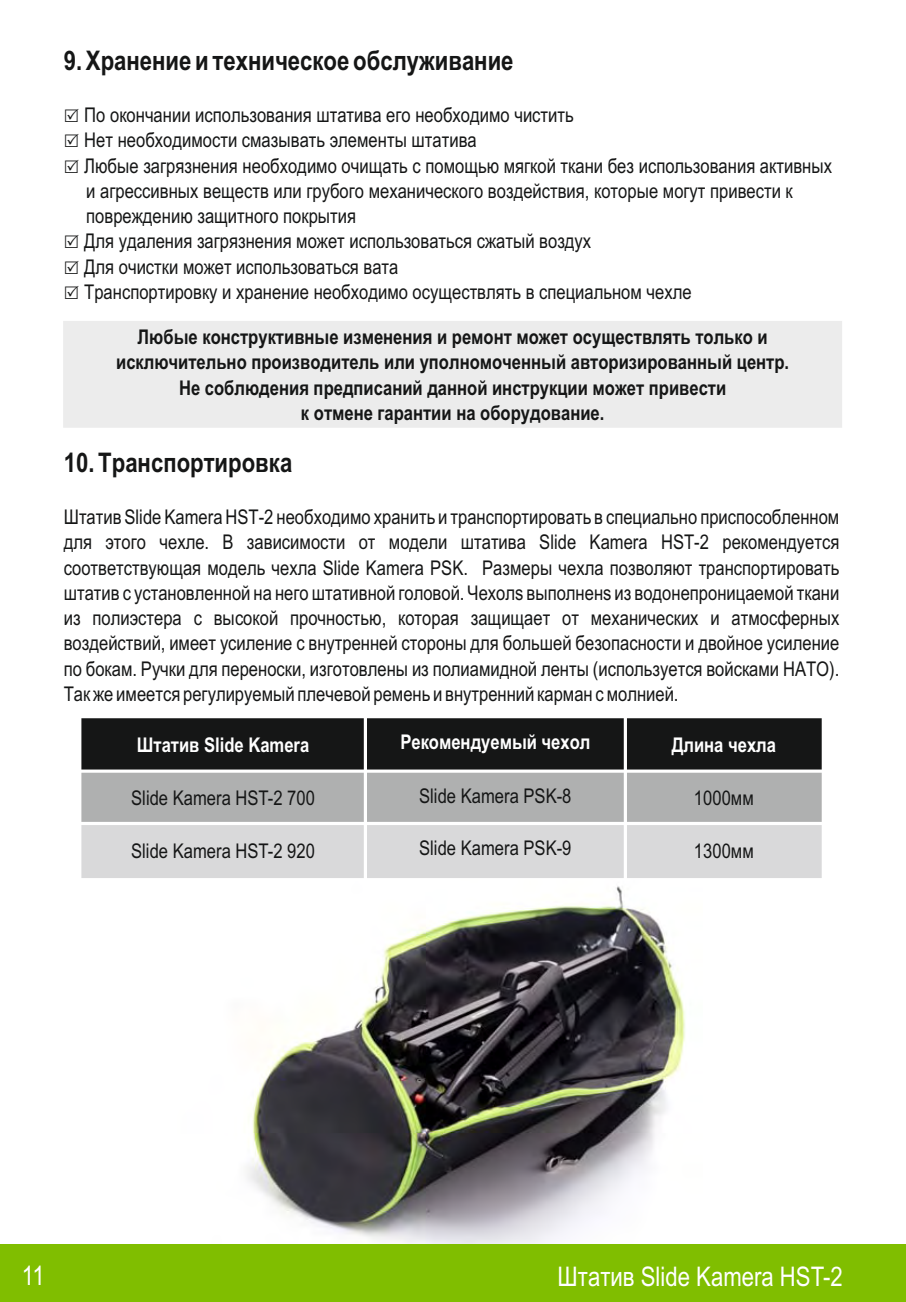
<style>
.page{position:relative;width:906px;height:1302px;background:#fff}
.page>*{position:absolute;margin:0;border:0;box-sizing:border-box;transform-origin:0 0}
.t1{font:700 27px "Arial Narrow";color:#151616}
.t2{font:27px "Arial Narrow";color:#fff}
.t3{font:20.25px/25.2px "Arial Narrow";color:#151616}
.t4{font:700 20.25px/25.4px "Arial Narrow";color:#151616;text-align:center}
.t5{font:700 20.25px "Arial Narrow";color:#fff}
</style>
<div class="page">
<img style="left:247px;top:886px;width:438px;height:357px">
<div style="left:0;top:1243px;width:906px;height:58px;background:#80be00"></div>
<div style="left:63px;top:321px;width:779px;height:107px;background:#ececec"></div>
<div style="left:81px;top:717px;width:284px;height:54px;background:#151616"></div>
<div style="left:365px;top:717px;width:260px;height:54px;background:#151616"></div>
<div style="left:625px;top:717px;width:197px;height:54px;background:#151616"></div>
<div style="left:81px;top:771px;width:284px;height:52px;background:#afb0b0"></div>
<div style="left:365px;top:771px;width:260px;height:52px;background:#afb0b0"></div>
<div style="left:625px;top:771px;width:197px;height:52px;background:#afb0b0"></div>
<div style="left:81px;top:823px;width:284px;height:55px;background:#d9d9da"></div>
<div style="left:365px;top:823px;width:260px;height:55px;background:#d9d9da"></div>
<div style="left:625px;top:823px;width:197px;height:55px;background:#d9d9da"></div>
<hr style="left:364px;top:716px;width:3px;height:163px;background:#fff">
<hr style="left:624px;top:716px;width:3px;height:163px;background:#fff">
<hr style="left:821px;top:716px;width:2px;height:163px;background:#fff">
<hr style="left:80px;top:877px;width:743px;height:2px;background:#fff">
<svg style="left:81px;top:821px;width:741px;height:4px;fill:#fff"></svg>
<hr style="left:80px;top:769px;width:743px;height:3px;background:#fff">
<hr style="left:80px;top:716px;width:743px;height:2px;background:#fff">
<h1 class="t1" style="left:64px;top:50px;width:451px">9. Хранение и техническое обслуживание</h1>
<p class="t3" style="left:84px;top:104px;width:749px">По окончании использования штатива его необходимо чистить<br>Нет необходимости смазывать элементы штатива<br>Любые загрязнения необходимо очищать с помощью мягкой ткани без использования активных и агрессивных веществ или грубого механического воздействия, которые могут привести к повреждению защитного покрытия<br>Для удаления загрязнения может использоваться сжатый воздух<br>Для очистки может использоваться вата<br>Транспортировку и хранение необходимо осуществлять в специальном чехле</p>
<p class="t4" style="left:116px;top:326px;width:674px">Любые конструктивные изменения и ремонт может осуществлять только и исключительно производитель или уполномоченный авторизированный центр.<br>Не соблюдения предписаний данной инструкции может привести<br>к отмене гарантии на оборудование.</p>
<h1 class="t1" style="left:64px;top:452px;width:230px">10. Транспортировка</h1>
<p class="t3" style="left:64px;top:506px;width:777px;text-align:justify">Штатив Slide KameraHST-2 необходимо хранить и транспортировать в специально приспособленном для этого чехле. В зависимости от модели штатива Slide Kamera HST-2 рекомендуется соответствующая модель чехла Slide Kamera PSK. Размеры чехла позволяют транспортировать штатив с установленной на него штативной головой. Чехолs выполненs из водонепроницаемой ткани из полиэстера с высокой прочностью, которая защищает от механических и атмосферных воздействий, имеет усиление с внутренней стороны для большей безопасности и двойное усиление по бокам. Ручки для переноски, изготовлены из полиамидной ленты (используется войсками НАТО).<br>Так же имеется регулируемый плечевой ремень и внутренний карман с молнией.</p>
<p class="t5" style="left:137px;top:736px;width:174px">Штатив Slide Kamera</p>
<p class="t5" style="left:400px;top:734px;width:192px">Рекомендуемый чехол</p>
<p class="t5" style="left:671px;top:736px;width:106px">Длина чехла</p>
<p class="t3" style="left:131px;top:786px;width:185px">Slide Kamera HST-2 700</p>
<p class="t3" style="left:419px;top:784px;width:154px">Slide Kamera PSK-8</p>
<p class="t3" style="left:694px;top:786px;width:61px">1000мм</p>
<p class="t3" style="left:131px;top:840px;width:185px">Slide Kamera HST-2 920</p>
<p class="t3" style="left:419px;top:836px;width:154px">Slide Kamera PSK-9</p>
<p class="t3" style="left:694px;top:840px;width:61px">1300мм</p>
<h1 class="t2" style="left:22px;top:1265px;width:25px">11</h1>
<h1 class="t2" style="left:557px;top:1265px;width:286px">Штатив Slide Kamera HST-2</h1>
</div>
